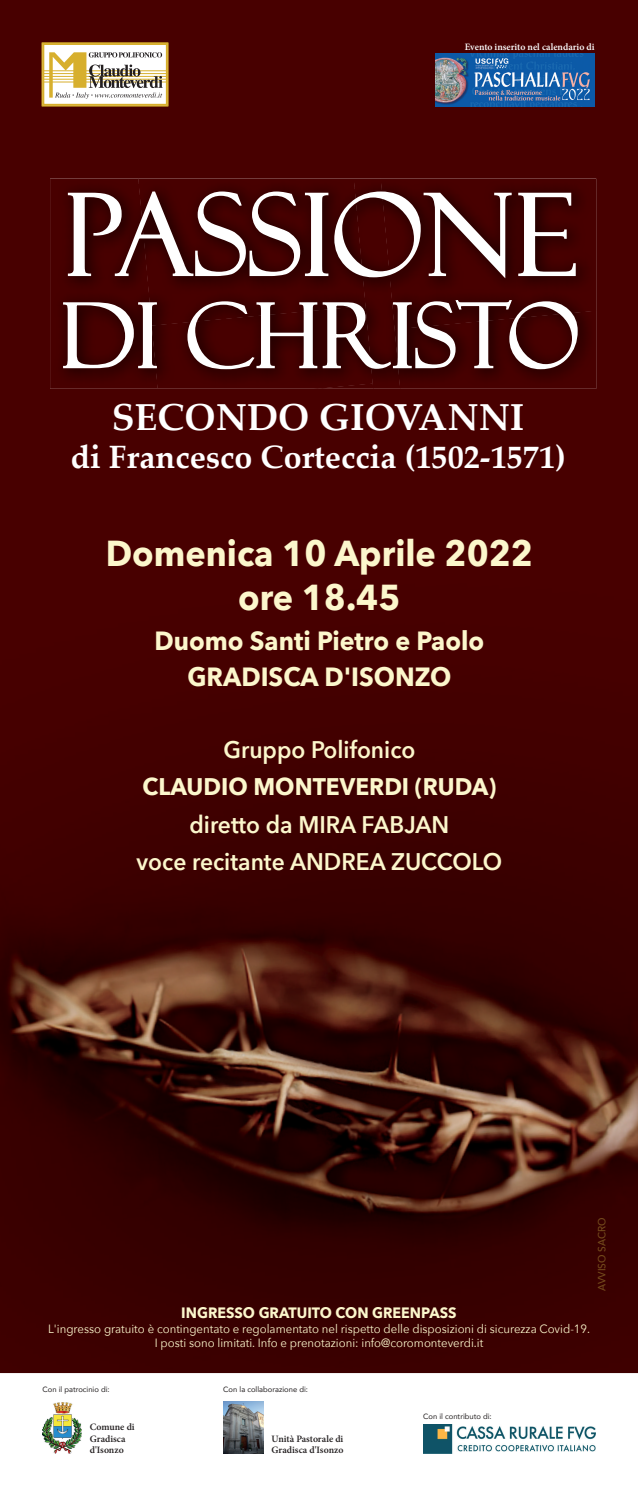
<style>
.page{position:relative;width:638px;height:1489px;background:#fff}
.page>*{position:absolute;margin:0;border:0;box-sizing:border-box;transform-origin:0 0}
.t1{font:113.48px "Felix Titling";color:#fff}
.t2{font:89.25px "Felix Titling";color:#fff}
.t3{font:700 37.5px "Palatino Linotype";color:#fff}
.t4{font:700 36px/43.2px "Avenir Next";color:#fcf7cc;text-align:center;scale:.95 1}
.t5{font:700 32.25px "Palatino Linotype";color:#fff}
.t6{font:700 26.25px/36px "Avenir Next";color:#fcf7cc;text-align:center;scale:.95 1}
.t7{font:600 24px/37.5px "Avenir Next";color:#fcf7cc;text-align:center;scale:.95 1}
.t8{font:700 24px "Avenir Next";color:#fcf7cc;scale:.95 1}
.t9{font:700 15px "Avenir Next";color:#fcf7cc;scale:.95 1}
.t10{font:12px/14.4px "Avenir Next";color:#fcf7cc;text-align:center;scale:.95 1}
.t11{font:500 10.5px "Avenir Next";color:#744b1c;scale:.95 1}
.t12{font:600 9.75px/11.7px "Minion Pro";color:#231f20}
.t13{font:600 9.75px "Minion Pro";color:#fff}
.t14{font:7.65px "Avenir";color:#231f20}
</style>
<div class="page">
<img style="left:0;top:0;width:638px;height:1372px">
<div style="left:42px;top:43px;width:126px;height:63px;background:#fff"></div>
<div style="left:42px;top:43px;width:126px;height:63px;border:1px solid #d7af2d"></div>
<hr style="left:43px;top:71px;width:124px;height:1px;background:#d7af2d">
<hr style="left:43px;top:73px;width:124px;height:1px;background:#d7af2d">
<hr style="left:43px;top:76px;width:124px;height:1px;background:#d7af2d">
<hr style="left:43px;top:79px;width:124px;height:1px;background:#d7af2d">
<hr style="left:43px;top:82px;width:124px;height:1px;background:#d7af2d">
<svg style="left:49px;top:52px;width:114px;height:47px"></svg>
<img style="left:435px;top:53px;width:159px;height:53px">
<img style="left:158px;top:179px;width:196px;height:127px">
<img style="left:50px;top:179px;width:108px;height:210px">
<img style="left:400px;top:179px;width:196px;height:131px">
<img style="left:354px;top:179px;width:46px;height:210px">
<img style="left:152px;top:306px;width:221px;height:83px">
<img style="left:394px;top:310px;width:202px;height:79px">
<img style="left:314px;top:383px;width:59px;height:6px">
<svg style="left:67px;top:191px;width:509px;height:89px;background:#511f1f"></svg>
<svg style="left:62px;top:301px;width:96px;height:68px;background:#562727"></svg>
<svg style="left:187px;top:296px;width:391px;height:74px;background:#542121"></svg>
<img style="left:43px;top:1402px;width:39px;height:50px">
<img style="left:423px;top:1424px;width:172px;height:28px">
<img style="left:223px;top:1401px;width:41px;height:52px">
<p class="t13" style="left:465px;top:40px;width:131px">Evento inserito nel calendario di</p>
<h1 class="t1" style="left:64px;top:170px;width:513px">PASSIONE</h1>
<h2 class="t2" style="left:61px;top:284px;width:521px">DI CHRISTO</h2>
<h3 class="t3" style="left:112px;top:390px;width:414px">SECONDO GIOVANNI</h3>
<h3 class="t5" style="left:70px;top:434px;width:497px">di Francesco Corteccia (1502-1571)</h3>
<h3 class="t4" style="left:106px;top:531px;width:451px">Domenica 10 Aprile 2022 ore 18.45</h3>
<h3 class="t6" style="left:154px;top:622px;width:349px">Duomo Santi Pietro e Paolo<br>GRADISCA D'ISONZO</h3>
<h3 class="t7" style="left:223px;top:730px;width:204px">Gruppo Polifonico</h3>
<h3 class="t8" style="left:143px;top:766px;width:374px">CLAUDIO MONTEVERDI (RUDA)</h3>
<h3 class="t7" style="left:137px;top:805px;width:386px">diretto da MIRA FABJAN<br>voce recitante ANDREA ZUCCOLO</h3>
<p class="t9" style="left:181px;top:1299px;width:291px">INGRESSO GRATUITO CON GREENPASS</p>
<p class="t10" style="left:48px;top:1320px;width:572px">L'ingresso gratuito è contingentato e regolamentato nel rispetto delle disposizioni di sicurezza Covid-19.<br>I posti sono limitati. Info e prenotazioni: info@coromonteverdi.it</p>
<p class="t11" style="left:593px;top:1290px;width:79px;rotate:-90deg">AVVISO SACRO</p>
<p class="t14" style="left:43px;top:1383px;width:69px">Con il patrocinio di:</p>
<p class="t12" style="left:90px;top:1420px;width:46px">Comune di<br>Gradisca d'Isonzo</p>
<p class="t14" style="left:223px;top:1383px;width:86px">Con la collaborazione di:</p>
<p class="t12" style="left:272px;top:1432px;width:73px">Unità Pastorale di<br>Gradisca d'Isonzo</p>
<p class="t14" style="left:423px;top:1410px;width:70px">Con il contributo di:</p>
</div>
